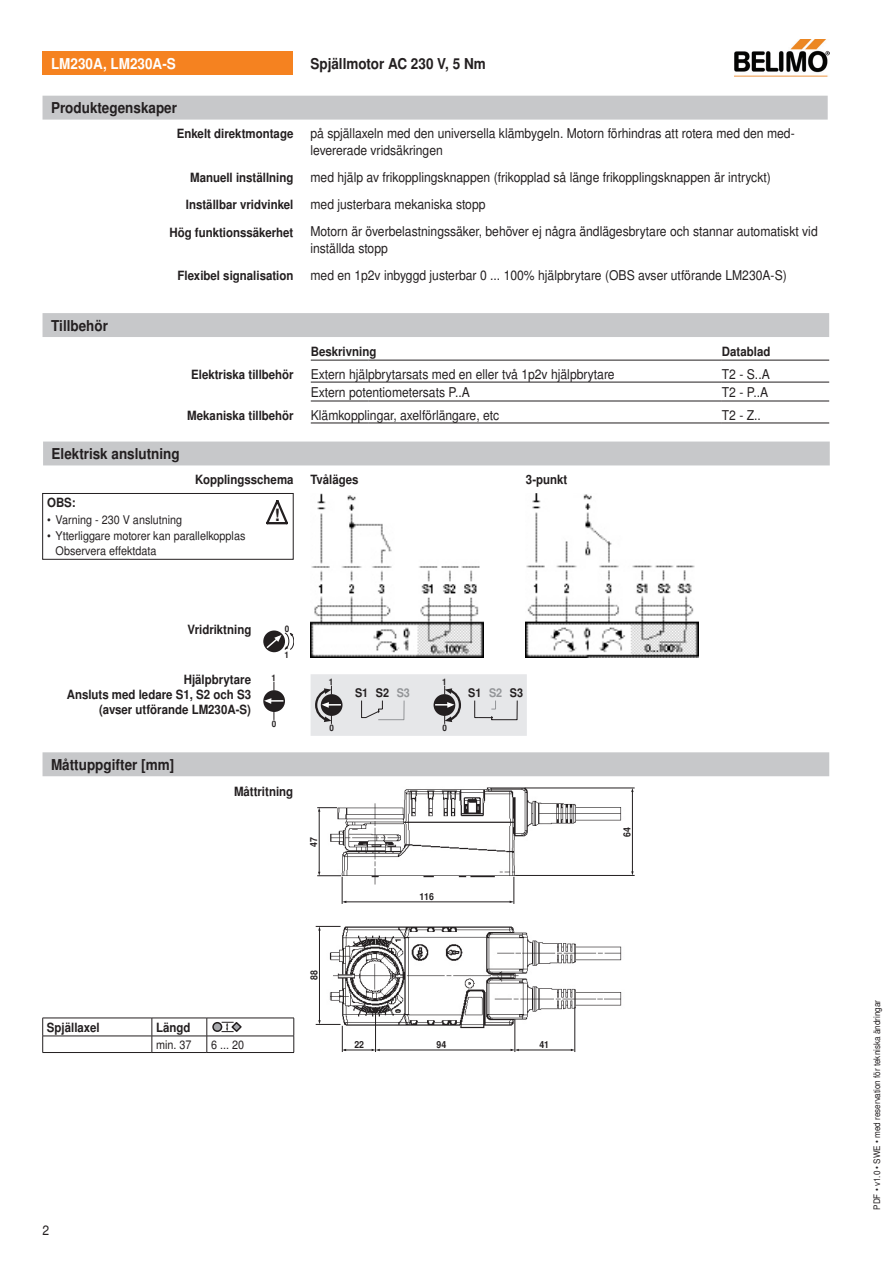
<style>
.page{position:relative;width:893px;height:1263px;background:#fff}
.page>*{position:absolute;margin:0;border:0;box-sizing:border-box;transform-origin:0 0}
.t1{font:700 16.95px "Nimbus Sans BEL";color:#231f20}
.t2{font:700 15px "Nimbus Sans BEL";color:#231f20;scale:.9 1}
.t3{font:700 15px "Nimbus Sans BEL";color:#fff;scale:.9 1}
.t4{font:13.5px/16.2px "Nimbus Sans BEL";color:#231f20;scale:.9 1}
.t5{font:700 12.75px/15.3px "Nimbus Sans BEL";color:#231f20;text-align:right;scale:.9 1}
.t6{font:12px/14.4px "Nimbus Sans BEL";color:#231f20;scale:.9 1}
.t7{font:700 12px "Nimbus Sans BEL";color:#231f20;scale:.9 1}
.t8{font:700 9.75px "Nimbus Sans BEL";color:#231f20;scale:.9 1}
.t9{font:9px "Nimbus Sans BEL";color:#231f20;scale:.9 1}
.t10{font:700 9px "Nimbus Sans BEL";color:#231f20;scale:.9 1}
.s1{color:#939598}
</style>
<div class="page">
<img style="left:735px;top:39px;width:94px;height:37px">
<div style="left:43px;top:441px;width:787px;height:24px;background:#c7c8ca"></div>
<img style="left:311px;top:494px;width:172px;height:163px">
<img style="left:526px;top:494px;width:172px;height:163px">
<div style="left:43px;top:51px;width:250px;height:24px;background:#f58220"></div>
<div style="left:43px;top:313px;width:786px;height:24px;background:#c7c8ca"></div>
<hr style="left:311px;top:382px;width:57px;height:1px;background:#231f20">
<hr style="left:368px;top:382px;width:354px;height:1px;background:#231f20">
<hr style="left:722px;top:382px;width:107px;height:1px;background:#231f20">
<hr style="left:311px;top:401px;width:57px;height:1px;background:#231f20">
<hr style="left:368px;top:401px;width:354px;height:1px;background:#231f20">
<hr style="left:722px;top:401px;width:107px;height:1px;background:#231f20">
<hr style="left:311px;top:423px;width:57px;height:1px;background:#231f20">
<hr style="left:368px;top:423px;width:354px;height:1px;background:#231f20">
<hr style="left:722px;top:423px;width:107px;height:1px;background:#231f20">
<hr style="left:311px;top:360px;width:57px;height:1px;background:#231f20">
<hr style="left:368px;top:360px;width:354px;height:1px;background:#231f20">
<hr style="left:722px;top:360px;width:107px;height:1px;background:#231f20">
<div style="left:43px;top:96px;width:785px;height:24px;background:#c7c8ca"></div>
<div style="left:43px;top:752px;width:786px;height:24px;background:#c7c8ca"></div>
<img style="left:318px;top:787px;width:310px;height:98px">
<hr style="left:344px;top:901px;width:166px;height:1px;background:#231f20">
<svg style="left:510px;top:877px;width:5px;height:27px"></svg>
<hr style="left:525px;top:788px;width:110px;height:1px;background:#231f20">
<hr style="left:515px;top:875px;width:120px;height:1px;background:#231f20">
<hr style="left:632px;top:791px;width:1px;height:81px;background:#231f20">
<svg style="left:317px;top:872px;width:29px;height:32px"></svg>
<hr style="left:319px;top:810px;width:1px;height:62px;background:#231f20">
<svg style="left:317px;top:807px;width:20px;height:5px"></svg>
<img style="left:329px;top:926px;width:293px;height:106px">
<svg style="left:316px;top:926px;width:25px;height:4px"></svg>
<hr style="left:375px;top:1007px;width:1px;height:45px;background:#231f20">
<hr style="left:515px;top:1019px;width:1px;height:33px;background:#231f20">
<hr style="left:575px;top:1008px;width:1px;height:44px;background:#231f20">
<hr style="left:379px;top:1050px;width:133px;height:1px;background:#231f20">
<hr style="left:518px;top:1050px;width:54px;height:1px;background:#231f20">
<svg style="left:511px;top:1049px;width:8px;height:2px"></svg>
<hr style="left:319px;top:928px;width:1px;height:93px;background:#231f20">
<svg style="left:316px;top:1020px;width:64px;height:32px"></svg>
<hr style="left:43px;top:1018px;width:109px;height:1px;background:#231f20">
<hr style="left:152px;top:1018px;width:55px;height:1px;background:#231f20">
<hr style="left:207px;top:1018px;width:87px;height:1px;background:#231f20">
<hr style="left:43px;top:1036px;width:109px;height:1px;background:#231f20">
<svg style="left:42px;top:1018px;width:1px;height:34px"></svg>
<hr style="left:152px;top:1036px;width:55px;height:1px;background:#231f20">
<svg style="left:152px;top:1018px;width:1px;height:34px"></svg>
<hr style="left:207px;top:1036px;width:87px;height:1px;background:#231f20">
<svg style="left:207px;top:1018px;width:1px;height:34px"></svg>
<svg style="left:294px;top:1018px;width:1px;height:34px"></svg>
<hr style="left:43px;top:1052px;width:109px;height:1px;background:#231f20">
<hr style="left:152px;top:1052px;width:55px;height:1px;background:#231f20">
<hr style="left:207px;top:1052px;width:87px;height:1px;background:#231f20">
<div style="left:213px;top:1023px;width:9px;height:8px;background:#a8a9ad;border-radius:50%"></div>
<div style="left:212px;top:1022px;width:10px;height:10px;border:2px solid #231f20;border-radius:50%"></div>
<svg style="left:222px;top:1022px;width:20px;height:10px"></svg>
<svg style="left:311px;top:674px;width:216px;height:62px;background:#d7d8da"></svg>
<div style="left:263px;top:690px;width:22px;height:22px;background:#231f20;border-radius:50%"></div>
<svg style="left:264px;top:698px;width:19px;height:6px"></svg>
<svg style="left:263px;top:630px;width:22px;height:22px"></svg>
<svg style="left:265px;top:632px;width:29px;height:18px"></svg>
<div style="left:42px;top:493px;width:251px;height:66px;border:1px solid #231f20"></div>
<svg style="left:266px;top:500px;width:22px;height:25px"></svg>
<p class="t3" style="left:51px;top:55px;width:140px">LM230A, LM230A-S</p>
<p class="t2" style="left:310px;top:55px;width:196px">Spjällmotor AC 230 V, 5 Nm</p>
<p class="t2" style="left:51px;top:99px;width:142px">Produktegenskaper</p>
<p class="t2" style="left:51px;top:316px;width:65px">Tillbehör</p>
<p class="t5" style="left:177px;top:127px;width:131px">Enkelt direktmontage</p>
<p class="t4" style="left:310px;top:126px;width:540px">på spjällaxeln med den universella klämbygeln. Motorn förhindras att rotera med den med&shy;levererade vridsäkringen</p>
<p class="t5" style="left:190px;top:170px;width:116px">Manuell inställning</p>
<p class="t4" style="left:310px;top:169px;width:513px">med hjälp av frikopplingsknappen (frikopplad så länge frikopplingsknappen är intryckt)</p>
<p class="t5" style="left:186px;top:198px;width:121px">Inställbar vridvinkel</p>
<p class="t4" style="left:310px;top:197px;width:196px">med justerbara mekaniska stopp</p>
<p class="t5" style="left:169px;top:225px;width:139px">Hög funktionssäkerhet</p>
<p class="t4" style="left:310px;top:224px;width:565px">Motorn är överbelastningssäker, behöver ej några ändlägesbrytare och stannar automatiskt vid inställda stopp</p>
<p class="t5" style="left:178px;top:268px;width:130px">Flexibel signalisation</p>
<p class="t4" style="left:310px;top:267px;width:531px">med en 1p2v inbyggd justerbar 0 ... 100% hjälpbrytare (OBS avser utförande LM230A-S)</p>
<p class="t5" style="left:311px;top:344px;width:74px">Beskrivning</p>
<p class="t5" style="left:722px;top:344px;width:55px">Datablad</p>
<p class="t5" style="left:191px;top:367px;width:115px">Elektriska tillbehör</p>
<p class="t4" style="left:311px;top:366px;width:339px">Extern hjälpbrytarsats med en eller två 1p2v hjälpbrytare</p>
<p class="t4" style="left:722px;top:366px;width:55px">T2 - S..A</p>
<p class="t4" style="left:311px;top:384px;width:178px">Extern potentiometersats P..A</p>
<p class="t4" style="left:722px;top:384px;width:53px">T2 - P..A</p>
<p class="t5" style="left:187px;top:408px;width:120px">Mekaniska tillbehör</p>
<p class="t4" style="left:311px;top:407px;width:211px">Klämkopplingar, axelförlängare, etc</p>
<p class="t4" style="left:722px;top:407px;width:45px">T2 - Z..</p>
<p class="t2" style="left:52px;top:445px;width:144px">Elektrisk anslutning</p>
<p class="t5" style="left:195px;top:473px;width:111px">Kopplingsschema</p>
<p class="t5" style="left:311px;top:473px;width:55px">Tvåläges</p>
<p class="t5" style="left:526px;top:473px;width:48px">3-punkt</p>
<p class="t5" style="left:47px;top:496px;width:33px">OBS:</p>
<p class="t6" style="left:47px;top:513px;width:152px">• Varning - 230 V anslutning</p>
<p class="t6" style="left:56px;top:529px;width:212px;text-indent:-9px">• Ytterliggare motorer kan parallelkopplas<br>Observera effektdata</p>
<p class="t1" style="left:274px;top:505px;width:7px">!</p>
<p class="t5" style="left:187px;top:622px;width:72px">Vridriktning</p>
<p class="t5" style="left:67px;top:672px;width:206px">Hjälpbrytare<br>Ansluts med ledare S1, S2 och S3 (avser utförande LM230A-S)</p>
<p class="t2" style="left:51px;top:756px;width:138px">Måttuppgifter [mm]</p>
<p class="t10" style="left:271px;top:672px;width:7px">1</p>
<p class="t10" style="left:285px;top:623px;width:7px">0</p>
<p class="t10" style="left:284px;top:649px;width:7px">1</p>
<p class="t10" style="left:272px;top:719px;width:7px">0</p>
<p class="t5" style="left:234px;top:785px;width:67px">Måttritning</p>
<p class="t10" style="left:329px;top:676px;width:7px">1</p>
<p class="t10" style="left:329px;top:723px;width:7px">0</p>
<p class="t8" style="left:308px;top:847px;width:12px;rotate:-90deg">47</p>
<p class="t7" style="left:355px;top:685px;width:62px">S1 S2 <span class="s1">S3</span></p>
<p class="t10" style="left:442px;top:676px;width:7px">1</p>
<p class="t10" style="left:443px;top:723px;width:7px">0</p>
<p class="t8" style="left:419px;top:890px;width:18px">116</p>
<p class="t7" style="left:468px;top:685px;width:62px">S1 <span class="s1">S2</span> S3</p>
<p class="t5" style="left:47px;top:1020px;width:60px">Spjällaxel</p>
<p class="t5" style="left:156px;top:1020px;width:40px">Längd</p>
<p class="t6" style="left:156px;top:1038px;width:41px">min. 37</p>
<p class="t6" style="left:211px;top:1038px;width:38px">6 ... 20</p>
<p class="t8" style="left:308px;top:980px;width:12px;rotate:-90deg">88</p>
<p class="t8" style="left:354px;top:1038px;width:12px">22</p>
<p class="t8" style="left:437px;top:1039px;width:12px">94</p>
<p class="t8" style="left:539px;top:1038px;width:12px">41</p>
<p class="t4" style="left:43px;top:1222px;width:9px">2</p>
<p class="t8" style="left:621px;top:836px;width:12px;rotate:-90deg">64</p>
<p class="t9" style="left:871px;top:1210px;width:234px;rotate:-90deg">PDF • v1.0 • SWE • med reservation för tekniska ändringar</p>
</div>
